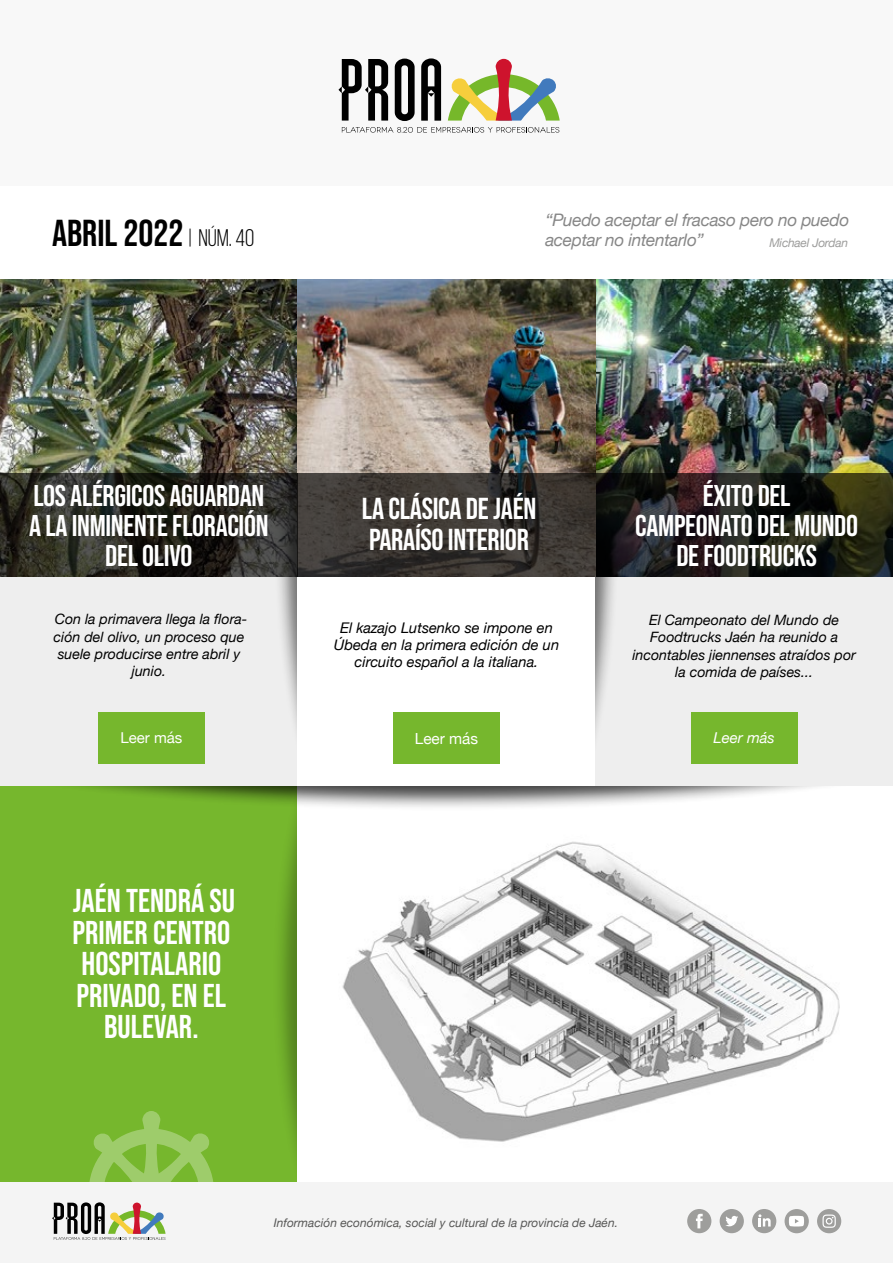
<style>
.page{position:relative;width:893px;height:1263px;background:#fff}
.page>*{position:absolute;margin:0;border:0;box-sizing:border-box;transform-origin:0 0}
.t1{font:37.5px "Bebas Neue";color:#000}
.t2{font:33px/31.5px "Bebas Neue";color:#fff;text-align:center}
.t3{font:30.3px/30px "Bebas Neue";letter-spacing:-.01em;color:#fff}
.t4{font:30px/30px "Bebas Neue";letter-spacing:-.01em;color:#fff;text-align:center}
.t5{font:italic 17.25px/20.2px "Helvetica Neue";letter-spacing:-.02em;color:#878787}
.t6{font:15.3px "Helvetica Neue";color:#fff}
.t7{font:15px "Helvetica Neue";color:#fff}
.t8{font:italic 15px "Helvetica Neue";color:#fff}
.t9{font:italic 14.7px/17.2px "Helvetica Neue";color:#000;text-align:center}
.t10{font:italic 14.25px/17.2px "Helvetica Neue";color:#000;text-align:center}
.t11{font:italic 12px "Helvetica Neue";color:#575756}
.t12{font:italic 12px "Helvetica Neue";letter-spacing:-.02em;color:#9d9d9c}
.s1{font-size:24px}
</style>
<div class="page">
<div style="left:0;top:0;width:893px;height:185px;background:#f8f8f8"></div>
<img style="left:0;top:279px;width:298px;height:195px">
<img style="left:595px;top:279px;width:298px;height:195px">
<img style="left:6px;top:297px;width:881px;height:885px">
<img style="left:298px;top:279px;width:297px;height:195px">
<div style="left:298px;top:577px;width:297px;height:208px;background:#fff"></div>
<div style="left:393px;top:713px;width:107px;height:51px;background:#76b72d"></div>
<svg style="left:342px;top:127px;width:217px;height:6px"></svg>
<svg style="left:395px;top:59px;width:20px;height:62px"></svg>
<svg style="left:338px;top:59px;width:50px;height:62px"></svg>
<svg style="left:421px;top:58px;width:20px;height:63px"></svg>
<svg style="left:448px;top:59px;width:112px;height:62px"></svg>
<div style="left:0;top:1182px;width:893px;height:81px;background:#f4f4f4"></div>
<svg style="left:52px;top:1202px;width:114px;height:38px"></svg>
<div style="left:785px;top:1209px;width:24px;height:24px;background:#9e9e9c;border-radius:50%"></div>
<svg style="left:789px;top:1216px;width:15px;height:10px"></svg>
<div style="left:720px;top:1209px;width:24px;height:24px;background:#9e9e9c;border-radius:12px"></div>
<svg style="left:725px;top:1216px;width:13px;height:10px"></svg>
<div style="left:752px;top:1209px;width:24px;height:24px;background:#9e9e9c;border-radius:12px"></div>
<svg style="left:758px;top:1214px;width:13px;height:12px"></svg>
<div style="left:687px;top:1209px;width:24px;height:24px;background:#9e9e9c;border-radius:12px"></div>
<svg style="left:696px;top:1214px;width:7px;height:14px"></svg>
<div style="left:817px;top:1209px;width:24px;height:24px;background:#9e9e9c;border-radius:12px"></div>
<svg style="left:822px;top:1214px;width:14px;height:14px"></svg>
<svg style="left:0;top:474px;width:298px;height:103px;background:#282822"></svg>
<svg style="left:595px;top:474px;width:298px;height:103px;background:#201f19"></svg>
<svg style="left:298px;top:474px;width:297px;height:103px;background:#3a3632"></svg>
<div style="left:886px;top:554px;width:7px;height:59px;background:#000;opacity:.55"></div>
<p class="t1" style="left:52px;top:211px;width:204px">ABRIL 2022<span class="s1">| NÚM. 40</span></p>
<p class="t5" style="left:545px;top:211px;width:305px">“Puedo aceptar el fracaso pero no puedo aceptar no intentarlo”</p>
<p class="t12" style="left:769px;top:234px;width:80px">Michael Jordan</p>
<p class="t4" style="left:29px;top:480px;width:241px">LOS ALÉRGICOS AGUARDAN<br>A LA INMINENTE FLORACIÓN<br>DEL OLIVO</p>
<p class="t4" style="left:703px;top:480px;width:89px">ÉXITO DEL</p>
<p class="t3" style="left:362px;top:494px;width:176px">LA CLÁSICA DE JAÉN<br>PARAÍSO INTERIOR</p>
<p class="t4" style="left:635px;top:510px;width:224px">CAMPEONATO DEL MUNDO<br>DE FOODTRUCKS</p>
<p class="t10" style="left:54px;top:611px;width:195px">Con la primavera llega la flora&shy;ción del olivo, un proceso que suele producirse entre abril y junio.</p>
<p class="t7" style="left:120px;top:726px;width:63px">Leer más</p>
<p class="t2" style="left:72px;top:884px;width:164px">JAÉN TENDRÁ SU<br>PRIMER CENTRO<br>HOSPITALARIO<br>PRIVADO, EN EL<br>BULEVAR.</p>
<p class="t9" style="left:334px;top:619px;width:227px">El kazajo Lutsenko se impone en<br>Úbeda en la primera edición de un circuito español a la italiana.</p>
<p class="t6" style="left:415px;top:727px;width:65px">Leer más</p>
<p class="t10" style="left:632px;top:612px;width:225px">El Campeonato del Mundo de<br>Foodtrucks Jaén ha reunido a incontables jiennenses atraídos por la comida de países...</p>
<p class="t8" style="left:713px;top:727px;width:63px">Leer más</p>
<p class="t11" style="left:274px;top:1214px;width:346px">Información económica, social y cultural de la provincia de Jaén.</p>
</div>
